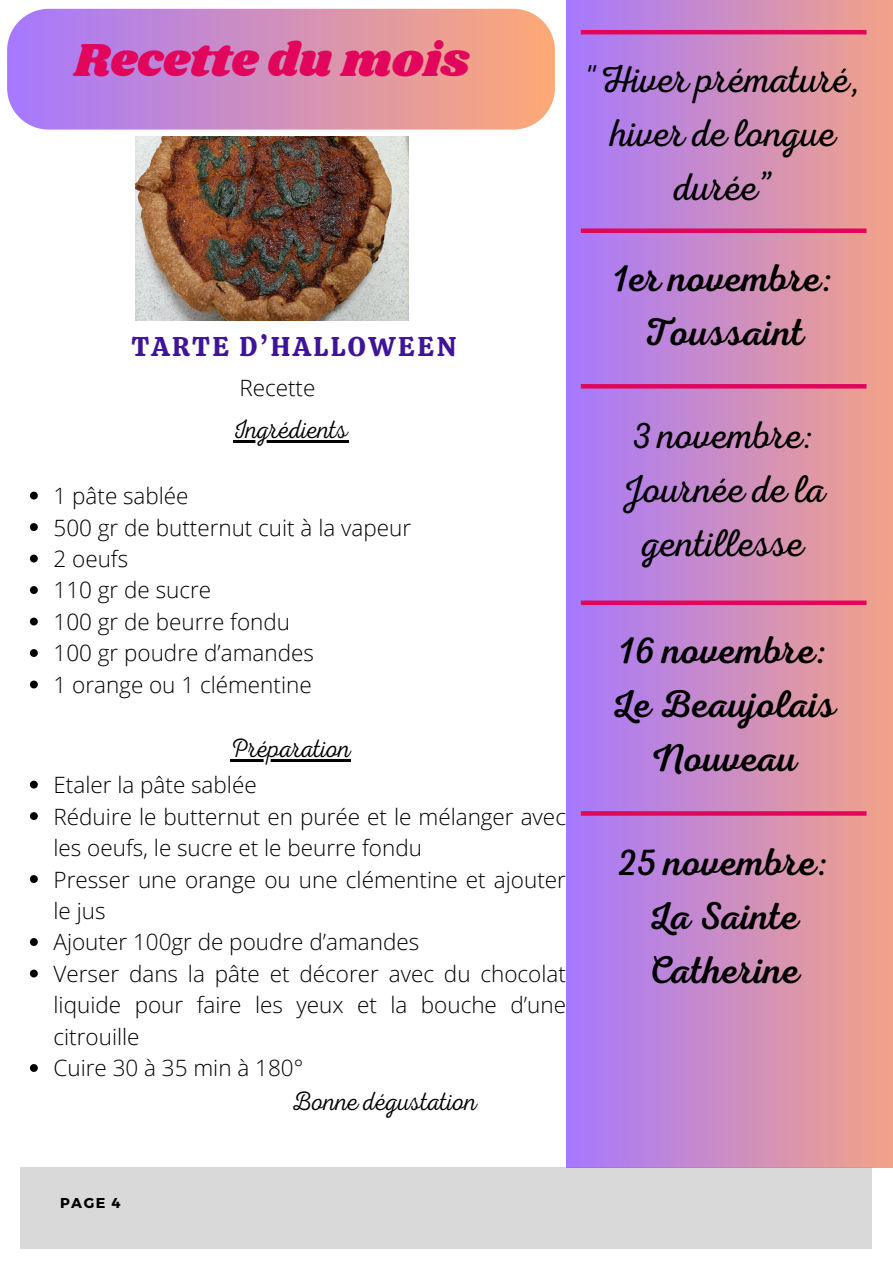
<style>
.page{position:relative;width:893px;height:1264px;background:#fff}
.page>*{position:absolute;margin:0;border:0;box-sizing:border-box;transform-origin:0 0}
.t1{font:48px "Shrikhand";color:#e1055b}
.t2{font:39px/54px "RTL Adam Script Regular";color:#000;text-align:center}
.t3{font:39px/54px "RTL Adam Script Light";color:#000;text-align:center}
.t4{font:27px "Calistoga";letter-spacing:.1em;color:#401499}
.t5{font:26.55px "RTL Adam Script Thin";color:#000}
.t6{font:300 22.5px/31.5px "Open Sans";color:#000}
.t7{font:700 14.25px "Montserrat";color:#000}
</style>
<div class="page">
<div style="left:20px;top:1167px;width:851px;height:81px;background:#d9d9d9"></div>
<svg style="left:7px;top:9px;width:548px;height:121px;background:#d293bc"></svg>
<div style="left:566px;top:0;width:326px;height:1167px;background:linear-gradient(to right,#a578ff,#f2a288)"></div>
<hr style="left:580px;top:30px;width:286px;height:4px;background:#e1055b">
<div style="left:580px;top:228px;width:286px;height:5px;background:#e1055b"></div>
<hr style="left:580px;top:384px;width:286px;height:4px;background:#e1055b">
<div style="left:580px;top:600px;width:286px;height:5px;background:#e1055b"></div>
<img style="left:135px;top:136px;width:273px;height:185px">
<svg style="left:30px;top:491px;width:8px;height:8px"></svg>
<svg style="left:30px;top:523px;width:8px;height:8px"></svg>
<svg style="left:30px;top:554px;width:8px;height:8px"></svg>
<svg style="left:30px;top:586px;width:8px;height:8px"></svg>
<svg style="left:30px;top:617px;width:8px;height:8px"></svg>
<svg style="left:30px;top:649px;width:8px;height:8px"></svg>
<svg style="left:30px;top:680px;width:8px;height:8px"></svg>
<svg style="left:30px;top:780px;width:8px;height:8px"></svg>
<svg style="left:30px;top:812px;width:8px;height:8px"></svg>
<svg style="left:30px;top:875px;width:8px;height:8px"></svg>
<svg style="left:30px;top:938px;width:8px;height:8px"></svg>
<svg style="left:30px;top:969px;width:8px;height:8px"></svg>
<svg style="left:30px;top:1064px;width:8px;height:7px"></svg>
<hr style="left:233px;top:440px;width:115px;height:2px;background:#000">
<hr style="left:230px;top:759px;width:121px;height:2px;background:#000">
<svg style="left:580px;top:811px;width:286px;height:4px"></svg>
<p class="t1" style="left:74px;top:26px;width:397px">Recette du mois</p>
<p class="t3" style="left:586px;top:53px;width:275px">"Hiver prématuré, hiver de longue durée”</p>
<p class="t4" style="left:132px;top:329px;width:326px">TARTE D’HALLOWEEN</p>
<p class="t6" style="left:239px;top:372px;width:78px">Recette</p>
<p class="t5" style="left:233px;top:413px;width:117px">Ingrédients</p>
<p class="t6" style="left:54px;top:479px;width:136px">1 pâte sablée</p>
<p class="t6" style="left:54px;top:511px;width:359px">500 gr de butternut cuit à la vapeur</p>
<p class="t6" style="left:54px;top:542px;width:76px">2 oeufs</p>
<p class="t6" style="left:54px;top:574px;width:159px">110 gr de sucre</p>
<p class="t6" style="left:54px;top:605px;width:238px">100 gr de beurre fondu</p>
<p class="t6" style="left:54px;top:637px;width:262px">100 gr poudre d’amandes</p>
<p class="t6" style="left:54px;top:668px;width:260px">1 orange ou 1 clémentine</p>
<p class="t5" style="left:230px;top:733px;width:122px">Préparation</p>
<p class="t6" style="left:54px;top:768px;width:205px">Etaler la pâte sablée</p>
<p class="t6" style="left:54px;top:800px;width:514px">Réduire le butternut en purée et le mélanger avec les oeufs, le sucre et le beurre fondu</p>
<p class="t6" style="left:54px;top:863px;width:514px">Presser une orange ou une clémentine et ajouter le jus</p>
<p class="t6" style="left:54px;top:926px;width:367px">Ajouter 100gr de poudre d’amandes</p>
<p class="t6" style="left:54px;top:957px;width:514px;text-align:justify">Verser dans la pâte et décorer avec du chocolat liquide pour faire les yeux et la bouche d’une citrouille</p>
<p class="t6" style="left:54px;top:1051px;width:251px">Cuire 30 à 35 min à 180°</p>
<p class="t5" style="left:291px;top:1086px;width:188px">Bonne dégustation</p>
<p class="t2" style="left:613px;top:252px;width:222px">1er novembre:</p>
<p class="t2" style="left:643px;top:306px;width:162px">Toussaint</p>
<p class="t3" style="left:632px;top:409px;width:183px">3 novembre:</p>
<p class="t3" style="left:621px;top:462px;width:206px">Journée de la gentillesse</p>
<p class="t2" style="left:619px;top:624px;width:210px">16 novembre:</p>
<p class="t2" style="left:611px;top:678px;width:227px">Le Beaujolais<br>Nouveau</p>
<p class="t2" style="left:618px;top:836px;width:213px">25 novembre:</p>
<p class="t2" style="left:647px;top:889px;width:154px;text-align:left">La Sainte<br>Catherine</p>
<p class="t7" style="left:60px;top:1193px;width:62px">PAGE 4</p>
</div>
